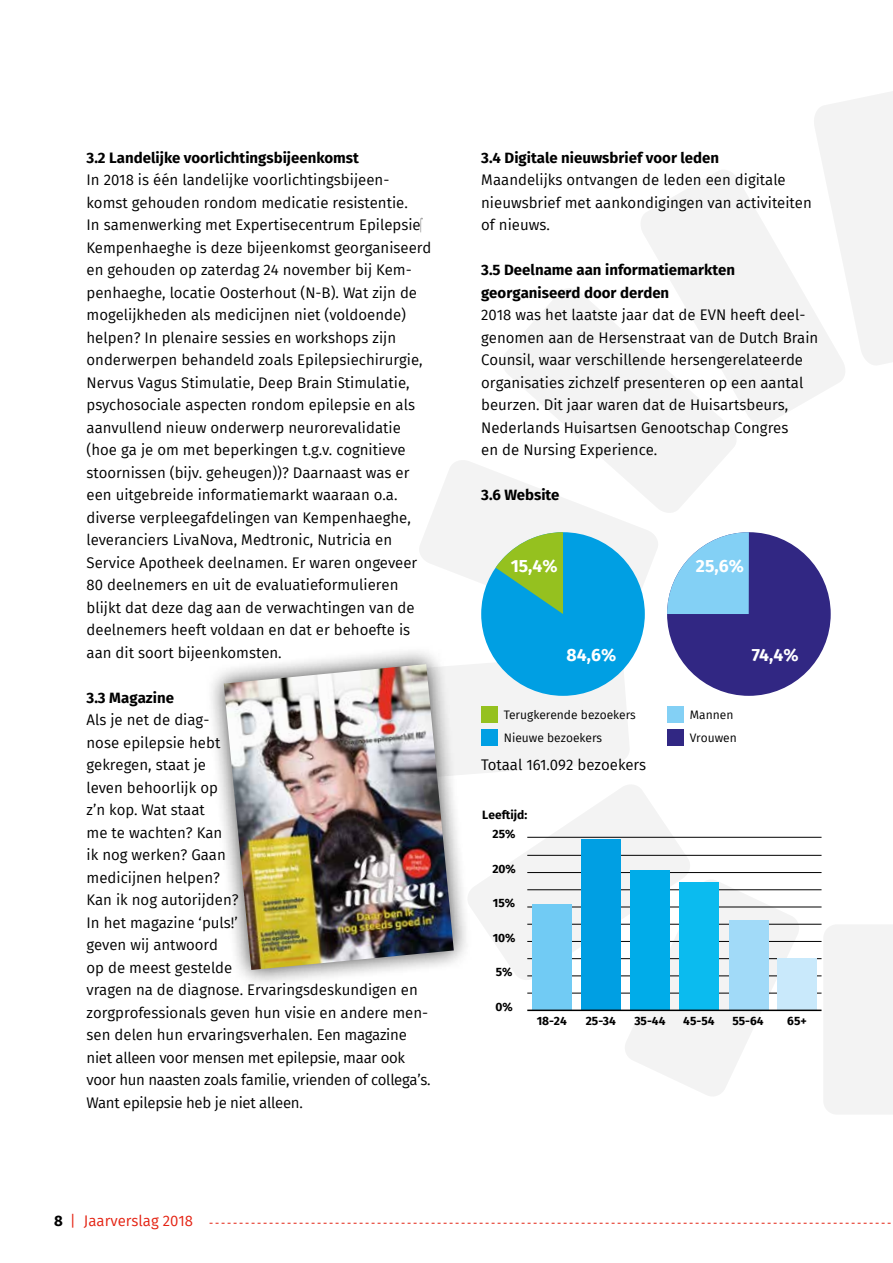
<style>
.page{position:relative;width:893px;height:1263px;background:#fff}
.page>*{position:absolute;margin:0;border:0;box-sizing:border-box;transform-origin:0 0}
.t1{font:700 17.7px "Fira Sans";color:#fff}
.t2{font:15px/22.5px "Fira Sans";color:#000}
.t3{font:700 15px/22.5px "Fira Sans";color:#000}
.t4{font:15px "Fira Sans";color:#e42313}
.t5{font:700 12px "Fira Sans";color:#000}
.t6{font:12px/22.5px "Fira Sans";color:#000}
.s1{font-weight:700;color:#000}
</style>
<div class="page">
<div style="left:824px;top:925px;width:69px;height:189px;background:#f3f3f3"></div>
<svg style="left:623px;top:880px;width:178px;height:216px"></svg>
<svg style="left:473px;top:785px;width:219px;height:197px;fill:#f3f3f3"></svg>
<svg style="left:473px;top:654px;width:157px;height:120px"></svg>
<svg style="left:502px;top:289px;width:234px;height:224px;fill:#f3f3f3"></svg>
<svg style="left:638px;top:170px;width:207px;height:257px;fill:#f3f3f3"></svg>
<svg style="left:812px;top:91px;width:81px;height:276px"></svg>
<svg style="left:209px;top:1223px;width:682px;height:1px"></svg>
<div style="left:205px;top:645px;width:268px;height:344px;background:#000;opacity:.75"></div>
<img style="left:224px;top:664px;width:230px;height:306px">
<div style="left:481px;top:532px;width:164px;height:164px;background:#009fe3;border-radius:50%"></div>
<svg style="left:419px;top:458px;width:241px;height:178px"></svg>
<div style="left:667px;top:532px;width:164px;height:164px;background:#312783;border-radius:50%"></div>
<svg style="left:667px;top:532px;width:82px;height:82px"></svg>
<div style="left:481px;top:706px;width:16px;height:16px;background:#95c11f"></div>
<div style="left:667px;top:706px;width:16px;height:16px;background:#83d0f5"></div>
<div style="left:481px;top:729px;width:16px;height:17px;background:#009fe3"></div>
<div style="left:667px;top:729px;width:16px;height:17px;background:#312783"></div>
<hr style="left:527px;top:837px;width:294px;height:1px;background:#000">
<hr style="left:527px;top:855px;width:294px;height:1px;background:#000">
<hr style="left:527px;top:872px;width:294px;height:1px;background:#000">
<hr style="left:527px;top:889px;width:294px;height:1px;background:#000">
<hr style="left:527px;top:907px;width:294px;height:1px;background:#000">
<hr style="left:527px;top:924px;width:294px;height:1px;background:#000">
<hr style="left:527px;top:941px;width:294px;height:1px;background:#000">
<hr style="left:527px;top:958px;width:294px;height:1px;background:#000">
<hr style="left:527px;top:976px;width:294px;height:1px;background:#000">
<hr style="left:527px;top:993px;width:294px;height:1px;background:#000">
<div style="left:532px;top:904px;width:39px;height:106px;background:#71cbf4"></div>
<div style="left:581px;top:840px;width:39px;height:170px;background:#009fe3"></div>
<div style="left:630px;top:870px;width:39px;height:140px;background:#00ace9"></div>
<div style="left:679px;top:882px;width:39px;height:128px;background:#0bbbef"></div>
<div style="left:729px;top:920px;width:39px;height:90px;background:#a1daf8"></div>
<div style="left:777px;top:958px;width:39px;height:52px;background:#c9e9fb"></div>
<hr style="left:527px;top:1009px;width:294px;height:2px;background:#000">
<p class="t3" style="left:87px;top:145px;width:274px">3.2 Landelijke voorlichtingsbijeenkomst</p>
<p class="t2" style="left:87px;top:169px;width:346px">In 2018 is één landelijke voorlichtingsbijeen&shy;komst gehouden rondom medicatie resistentie.<br>In samenwerking met Expertisecentrum Epilepsie Kempenhaeghe is deze bijeenkomst georganiseerd en gehouden op zaterdag 24 november bij Kem&shy;penhaeghe, locatie Oosterhout (N-B). Wat zijn de mogelijkheden als medicijnen niet (voldoende) helpen? In plenaire sessies en workshops zijn onderwerpen behandeld zoals Epilepsiechirurgie, Nervus Vagus Stimulatie, Deep Brain Stimulatie, psychosociale aspecten rondom epilepsie en als aanvullend nieuw onderwerp neurorevalidatie (hoe ga je om met beperkingen t.g.v. cognitieve stoornissen (bijv. geheugen))? Daarnaast was er een uitgebreide informatiemarkt waaraan o.a. diverse verpleegafdelingen van Kempenhaeghe, leveranciers LivaNova, Medtronic, Nutricia en Service Apotheek deelnamen. Er waren ongeveer 80 deelnemers en uit de evaluatieformulieren blijkt dat deze dag aan de verwachtingen van de deelnemers heeft voldaan en dat er behoefte is aan dit soort bijeenkomsten.</p>
<p class="t3" style="left:87px;top:685px;width:89px">3.3 Magazine</p>
<p class="t2" style="left:87px;top:709px;width:346px">Als je net de diag-<br>nose epilepsie hebt<br>gekregen, staat je<br>leven behoorlijk op<br>z’n kop. Wat staat<br>me te wachten? Kan<br>ik nog werken? Gaan<br>medicijnen helpen?<br>Kan ik nog autorijden?<br>In het magazine ‘puls!’<br>geven wij antwoord<br>op de meest gestelde<br>vragen na de diagnose. Ervaringsdeskundigen en zorgprofessionals geven hun visie en andere men&shy;sen delen hun ervaringsverhalen. Een magazine niet alleen voor mensen met epilepsie, maar ook voor hun naasten zoals familie, vrienden of collega’s.<br>Want epilepsie heb je niet alleen.</p>
<p class="t4" style="left:54px;top:1209px;width:141px"><span class="s1">8</span> | Jaarverslag 2018</p>
<p class="t3" style="left:481px;top:145px;width:239px">3.4 Digitale nieuwsbrief voor leden</p>
<p class="t2" style="left:481px;top:169px;width:332px">Maandelijks ontvangen de leden een digitale nieuwsbrief met aankondigingen van activiteiten of nieuws.</p>
<p class="t3" style="left:481px;top:258px;width:255px">3.5 Deelname aan informatiemarkten georganiseerd door derden</p>
<p class="t2" style="left:481px;top:304px;width:339px">2018 was het laatste jaar dat de EVN heeft deel&shy;genomen aan de Hersenstraat van de Dutch Brain Counsil, waar verschillende hersengerelateerde organisaties zichzelf presenteren op een aantal beurzen. Dit jaar waren dat de Huisartsbeurs, Nederlands Huisartsen Genootschap Congres<br>en de Nursing Experience.</p>
<p class="t3" style="left:481px;top:483px;width:80px">3.6 Website</p>
<p class="t1" style="left:511px;top:551px;width:48px">15,4%</p>
<p class="t1" style="left:696px;top:551px;width:49px">25,6%</p>
<p class="t1" style="left:567px;top:639px;width:51px">84,6%</p>
<p class="t1" style="left:752px;top:639px;width:48px">74,4%</p>
<p class="t6" style="left:504px;top:704px;width:133px">Terugkerende bezoekers<br>Nieuwe bezoekers</p>
<p class="t6" style="left:690px;top:704px;width:48px">Mannen<br>Vrouwen</p>
<p class="t2" style="left:481px;top:754px;width:167px">Totaal 161.092 bezoekers</p>
<p class="t5" style="left:482px;top:805px;width:47px">Leeftijd:</p>
<p class="t5" style="left:493px;top:824px;width:24px">25%</p>
<p class="t5" style="left:492px;top:858px;width:25px">20%</p>
<p class="t5" style="left:493px;top:893px;width:24px">15%</p>
<p class="t5" style="left:493px;top:927px;width:24px">10%</p>
<p class="t5" style="left:496px;top:962px;width:18px">5%</p>
<p class="t5" style="left:495px;top:996px;width:19px">0%</p>
<p class="t5" style="left:537px;top:1011px;width:32px">18-24</p>
<p class="t5" style="left:586px;top:1011px;width:32px">25-34</p>
<p class="t5" style="left:634px;top:1011px;width:33px">35-44</p>
<p class="t5" style="left:683px;top:1011px;width:33px">45-54</p>
<p class="t5" style="left:732px;top:1011px;width:33px">55-64</p>
<p class="t5" style="left:787px;top:1011px;width:21px">65+</p>
</div>
